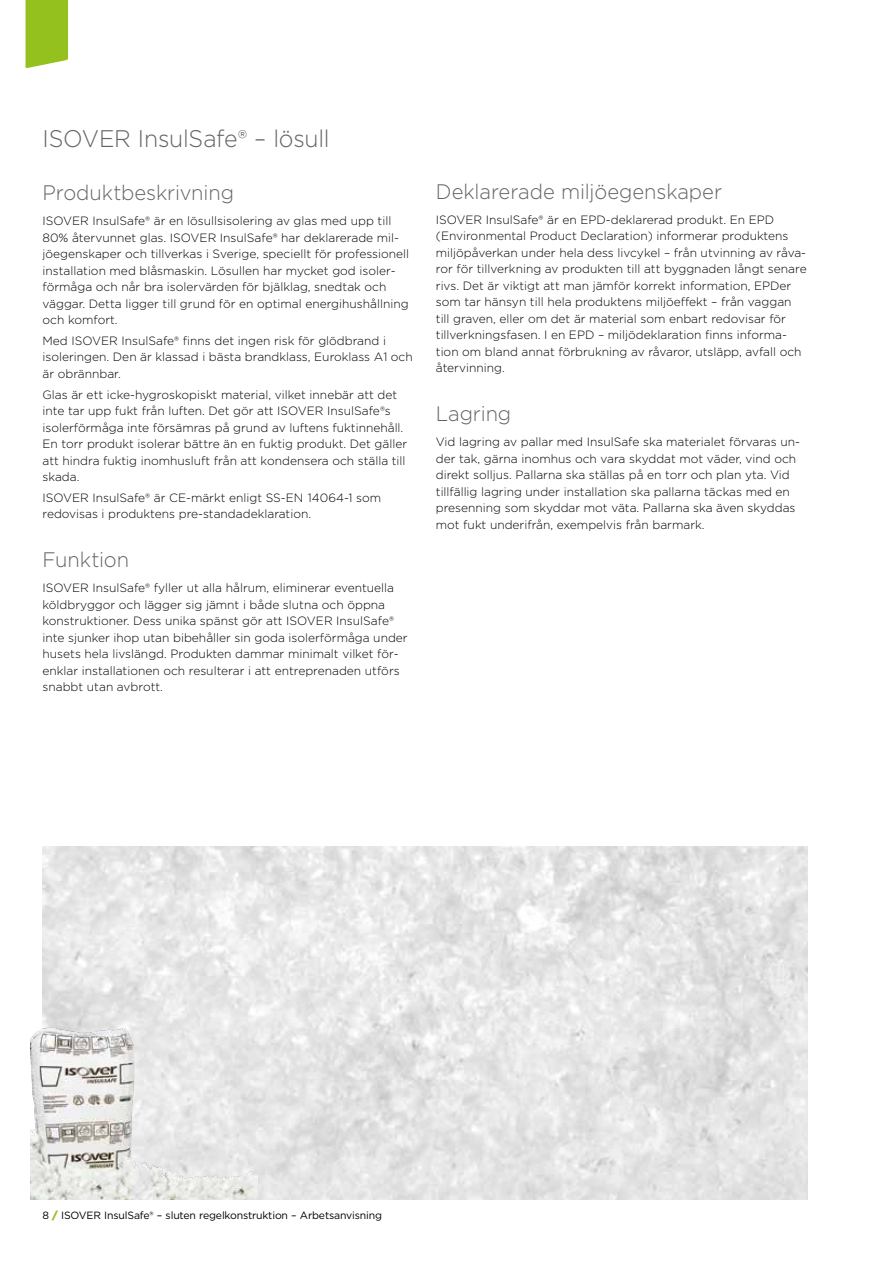
<style>
.page{position:relative;width:893px;height:1263px;background:#fff}
.page>*{position:absolute;margin:0;border:0;box-sizing:border-box;transform-origin:0 0}
.t1{font:300 24px "Gotham";letter-spacing:-.01em;color:#646363;scale:.96 1}
.t2{font:300 21px "Gotham";letter-spacing:-.005em;color:#646363;scale:.96 1}
.t3{font:300 12px/16.5px "Gotham";color:#000}
.t4{font:10.5px "Gotham";letter-spacing:-.015em;color:#000}
.s1{font-weight:900;color:#95c11f}
</style>
<div class="page">
<div style="left:26px;top:0;width:42px;height:68px;background:#95c11f"></div>
<img style="left:43px;top:846px;width:765px;height:353px">
<img style="left:31px;top:1024px;width:226px;height:175px">
<h1 class="t1" style="left:43px;top:123px;width:301px">ISOVER InsulSafe® – lösull</h1>
<h2 class="t2" style="left:43px;top:179px;width:201px">Produktbeskrivning</h2>
<p class="t3" style="left:43px;top:212px;width:368px">ISOVER InsulSafe® är en lösullsisolering av glas med upp till 80% återvunnet glas. ISOVER InsulSafe® har deklarerade mil&shy;jöegenskaper och tillverkas i Sverige, speciellt för professionell installation med blåsmaskin. Lösullen har mycket god isoler&shy;förmåga och når bra isolervärden för bjälklag, snedtak och väggar. Detta ligger till grund för en optimal energihushållning och komfort.</p>
<p class="t3" style="left:43px;top:332px;width:372px">Med ISOVER InsulSafe® finns det ingen risk för glödbrand i isoleringen. Den är klassad i bästa brandklass, Euroklass A1 och är obrännbar.</p>
<p class="t3" style="left:43px;top:386px;width:366px">Glas är ett icke-hygroskopiskt material, vilket innebär att det inte tar upp fukt från luften. Det gör att ISOVER InsulSafe®s isolerförmåga inte försämras på grund av luftens fuktinnehåll.<br>En torr produkt isolerar bättre än en fuktig produkt. Det gäller att hindra fuktig inomhusluft från att kondensera och ställa till skada.</p>
<p class="t3" style="left:43px;top:489px;width:340px">ISOVER InsulSafe® är CE-märkt enligt SS-EN 14064-1 som redovisas i produktens pre-standadeklaration.</p>
<h2 class="t2" style="left:43px;top:547px;width:92px">Funktion</h2>
<p class="t3" style="left:43px;top:579px;width:367px">ISOVER InsulSafe® fyller ut alla hålrum, eliminerar eventuella köldbryggor och lägger sig jämnt i både slutna och öppna konstruktioner. Dess unika spänst gör att ISOVER InsulSafe® inte sjunker ihop utan bibehåller sin goda isolerförmåga under husets hela livslängd. Produkten dammar minimalt vilket för&shy;enklar installationen och resulterar i att entreprenaden utförs snabbt utan avbrott.</p>
<h2 class="t2" style="left:436px;top:178px;width:300px">Deklarerade miljöegenskaper</h2>
<p class="t3" style="left:436px;top:211px;width:372px">ISOVER InsulSafe® är en EPD-deklarerad produkt. En EPD (Environmental Product Declaration) informerar produktens miljöpåverkan under hela dess livcykel – från utvinning av råva&shy;ror för tillverkning av produkten till att byggnaden långt senare rivs. Det är viktigt att man jämför korrekt information, EPDer som tar hänsyn till hela produktens miljöeffekt – från vaggan till graven, eller om det är material som enbart redovisar för tillverkningsfasen. I en EPD – miljödeklaration finns informa&shy;tion om bland annat förbrukning av råvaror, utsläpp, avfall och återvinning.</p>
<h2 class="t2" style="left:436px;top:400px;width:80px">Lagring</h2>
<p class="t3" style="left:436px;top:433px;width:366px">Vid lagring av pallar med InsulSafe ska materialet förvaras un&shy;der tak, gärna inomhus och vara skyddat mot väder, vind och direkt solljus. Pallarna ska ställas på en torr och plan yta. Vid tillfällig lagring under installation ska pallarna täckas med en presenning som skyddar mot väta. Pallarna ska även skyddas mot fukt underifrån, exempelvis från barmark.</p>
<p class="t4" style="left:43px;top:1208px;width:341px">8 <span class="s1">/</span> ISOVER InsulSafe® – sluten regelkonstruktion – Arbetsanvisning</p>
</div>
